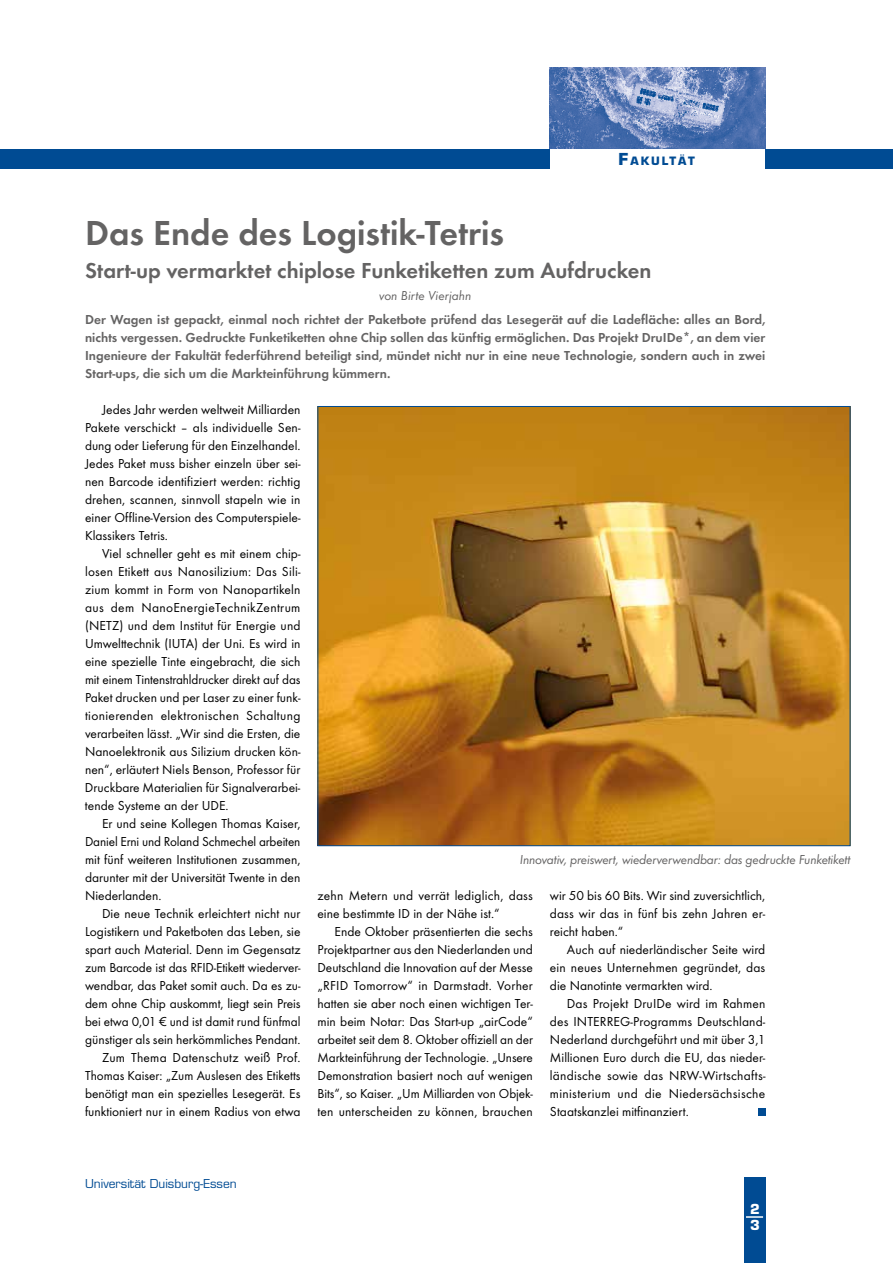
<style>
.page{position:relative;width:893px;height:1263px;background:#fff}
.page>*{position:absolute;margin:0;border:0;box-sizing:border-box;transform-origin:0 0}
.t1{font:36px "Futura T Dem";color:#646363}
.t2{font:22.5px "Futura T Dem";color:#646363}
.t3{font:13.5px/18px "Futura T Boo";color:#000;text-align:justify}
.t4{font:13.5px/18px "Futura T Dem";color:#646363;text-align:justify}
.t5{font:13.5px "Futura T Boo Obl";letter-spacing:-.015em;color:#646363}
.t6{font:700 13.5px/16.2px "Eurostile";color:#fff}
.t7{font:12px "Eurostile";color:#004b93}
.t8{font:700 11.25px "Eurostile";letter-spacing:.17em;color:#004b93}
.s1{font-size:16.05px}
</style>
<div class="page">
<div style="left:0;top:149px;width:550px;height:20px;background:#004b93"></div>
<div style="left:765px;top:149px;width:128px;height:20px;background:#004b93"></div>
<div style="left:744px;top:1178px;width:21px;height:85px;background:#004b93"></div>
<svg style="left:746px;top:1216px;width:17px;height:2px"></svg>
<img style="left:550px;top:68px;width:215px;height:81px">
<div style="left:758px;top:1108px;width:7px;height:8px;background:#004b93"></div>
<img style="left:319px;top:408px;width:529px;height:436px">
<p class="t8" style="left:619px;top:154px;width:78px"><span class="s1">F</span>akultät</p>
<h1 class="t1" style="left:85px;top:211px;width:421px">Das Ende des Logistik-Tetris</h1>
<h2 class="t2" style="left:85px;top:257px;width:568px">Start-up vermarktet chiplose Funketiketten zum Aufdrucken</h2>
<p class="t5" style="left:379px;top:288px;width:94px">von Birte Vierjahn</p>
<p class="t4" style="left:85px;top:310px;width:682px">Der Wagen ist gepackt, einmal noch richtet der Paketbote prüfend das Lesegerät auf die Ladefläche: alles an Bord, nichts vergessen. Gedruckte Funketiketten ohne Chip sollen das künftig ermöglichen. Das Projekt DruIDe*, an dem vier Ingenieure der Fakultät federführend beteiligt sind, mündet nicht nur in eine neue Technologie, sondern auch in zwei Start-ups, die sich um die Markteinführung kümmern.</p>
<p class="t3" style="left:85px;top:401px;width:217px;text-align:left;text-indent:17px">Jedes Jahr werden weltweit Milliarden Pakete verschickt – als individuelle Sen&shy;dung oder Lieferung für den Einzelhandel.<br>Jedes Paket muss bisher einzeln über sei&shy;nen Barcode identifiziert werden: richtig drehen, scannen, sinnvoll stapeln wie in einer Offline-Version des Computerspiele-Klassikers Tetris.</p>
<p class="t3" style="left:85px;top:545px;width:217px;text-indent:17px">Viel schneller geht es mit einem chip&shy;losen Etikett aus Nanosilizium: Das Sili&shy;zium kommt in Form von Nanopartikeln aus dem NanoEnergieTechnikZentrum (NETZ) und dem Institut für Energie und Umwelttechnik (IUTA) der Uni. Es wird in eine spezielle Tinte eingebracht, die sich mit einem Tintenstrahldrucker direkt auf das Paket drucken und per Laser zu einer funk&shy;tionierenden elektronischen Schaltung verarbeiten lässt. „Wir sind die Ersten, die Nanoelektronik aus Silizium drucken kön&shy;nen“, erläutert Niels Benson, Professor für Druckbare Materialien für Signalverarbei&shy;tende Systeme an der UDE.</p>
<p class="t3" style="left:85px;top:815px;width:217px;text-indent:17px">Er und seine Kollegen Thomas Kaiser, Daniel Erni und Roland Schmechel arbeiten mit fünf weiteren Institutionen zusammen, darunter mit der Universität Twente in den Niederlanden.</p>
<p class="t3" style="left:85px;top:905px;width:217px;text-align:right">Die neue Technik erleichtert nicht nur Logistikern und Paketboten das Leben, sie spart auch Material. Denn im Gegensatz zum Barcode ist das RFID-Etikett wiederver&shy;wendbar, das Paket somit auch. Da es zu&shy;dem ohne Chip auskommt, liegt sein Preis bei etwa 0,01 € und ist damit rund fünfmal günstiger als sein herkömmliches Pendant.<br>Zum Thema Datenschutz weiß Prof.<br>Thomas Kaiser: „Zum Auslesen des Etiketts benötigt man ein spezielles Lesegerät. Es funktioniert nur in einem Radius von etwa</p>
<p class="t5" style="left:520px;top:852px;width:332px">Innovativ, preiswert, wiederverwendbar: das gedruckte Funketikett</p>
<p class="t3" style="left:317px;top:887px;width:217px">zehn Metern und verrät lediglich, dass eine bestimmte ID in der Nähe ist.“</p>
<p class="t3" style="left:317px;top:923px;width:217px;text-indent:17px">Ende Oktober präsentierten die sechs Projektpartner aus den Niederlanden und Deutschland die Innovation auf der Messe „RFID Tomorrow“ in Darmstadt. Vorher hatten sie aber noch einen wichtigen Ter&shy;min beim Notar: Das Start-up „airCode“ arbeitet seit dem 8. Oktober offiziell an der Markteinführung der Technologie. „Unsere Demonstration basiert noch auf wenigen Bits“, so Kaiser. „Um Milliarden von Objek&shy;ten unterscheiden zu können, brauchen</p>
<p class="t3" style="left:550px;top:887px;width:217px">wir 50 bis 60 Bits. Wir sind zuversichtlich, dass wir das in fünf bis zehn Jahren er&shy;reicht haben.“</p>
<p class="t3" style="left:550px;top:941px;width:217px;text-indent:17px">Auch auf niederländischer Seite wird ein neues Unternehmen gegründet, das die Nanotinte vermarkten wird.</p>
<p class="t3" style="left:550px;top:995px;width:217px;text-indent:17px">Das Projekt DruIDe wird im Rahmen des INTERREG-Programms Deutschland-Nederland durchgeführt und mit über 3,1<br>Millionen Euro durch die EU, das nieder&shy;ländische sowie das NRW-Wirtschafts&shy;ministerium und die Niedersächsische Staatskanzlei mitfinanziert.</p>
<p class="t7" style="left:85px;top:1176px;width:153px">Universität Duisburg-Essen</p>
<p class="t6" style="left:750px;top:1201px;width:11px">2<br>3</p>
</div>
